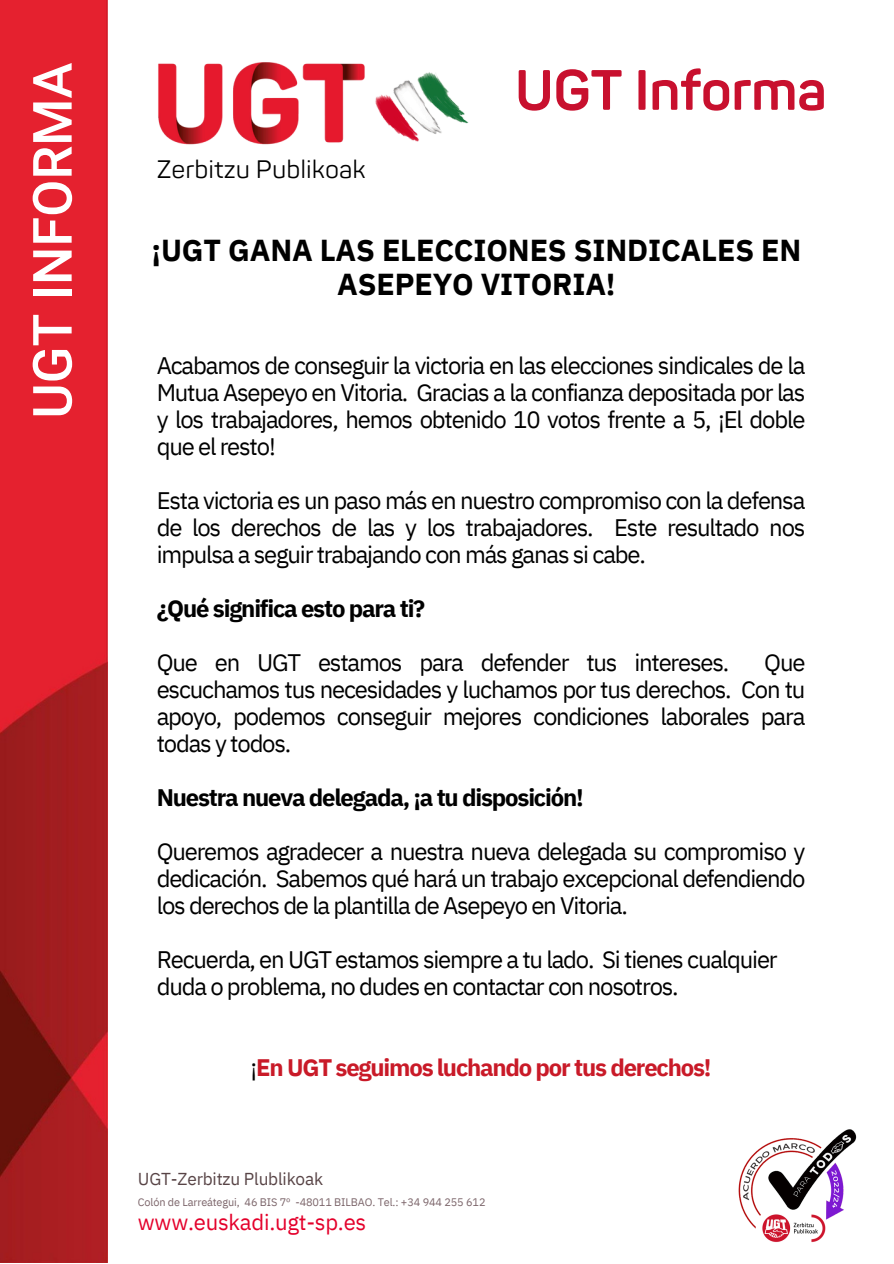
<style>
.page{position:relative;width:894px;height:1264px;background:#fff}
.page>*{position:absolute;margin:0;border:0;box-sizing:border-box;transform-origin:0 0}
.t1{font:700 55.95px "Panton";color:#c8102e}
.t2{font:500 54px "Roboto";color:#fff}
.t3{font:700 30.3px/33.8px "IBM Plex Sans";letter-spacing:-.005em;color:#000;text-align:center}
.t4{font:24.9px "Panton";color:#000}
.t5{font:23.85px/27px "IBM Plex Sans";letter-spacing:-.05em;color:#000;text-align:justify}
.t6{font:700 23.85px "IBM Plex Sans";letter-spacing:-.05em;color:#000}
.t7{font:700 23.85px "IBM Plex Sans";letter-spacing:-.05em;color:#c91a28}
.t8{font:22.05px "IBM Plex Sans";letter-spacing:-.01em;color:#e4002b}
.t9{font:17.25px "IBM Plex Sans";letter-spacing:-.01em;color:#584446}
.t10{font:10.95px "IBM Plex Sans";letter-spacing:-.01em;color:#7b6469}
.s1{font-weight:400;color:#000}
</style>
<div class="page">
<img style="left:738px;top:1129px;width:119px;height:114px">
<img style="left:158px;top:62px;width:311px;height:83px">
<img style="left:0;top:0;width:107px;height:1262px">
<h6 class="t2" style="left:22px;top:418px;width:357px;rotate:-90deg">UGT INFORMA</h6>
<h5 class="t4" style="left:157px;top:155px;width:210px">Zerbitzu Publikoak</h5>
<p class="t1" style="left:515px;top:67px;width:313px">UGT Informa</p>
<h5 class="t3" style="left:151px;top:233px;width:651px">¡UGT GANA LAS ELECCIONES SINDICALES EN<br>ASEPEYO VITORIA!</h5>
<p class="t5" style="left:157px;top:351px;width:650px">Acabamos de conseguir la victoria en las elecciones sindicales de la Mutua Asepeyo en Vitoria. Gracias a la confianza depositada por las y los trabajadores, hemos obtenido 10 votos frente a 5, ¡El doble que el resto!</p>
<h1 class="t5" style="left:157px;top:486px;width:650px">Esta victoria es un paso más en nuestro compromiso con la defensa de los derechos de las y los trabajadores. Este resultado nos impulsa a seguir trabajando con más ganas si cabe.</h1>
<p class="t6" style="left:157px;top:592px;width:270px">¿Qué significa esto para ti?</p>
<h5 class="t5" style="left:157px;top:648px;width:574px">Que en UGT estamos para defender tus intereses.</h5>
<h5 class="t5" style="left:157px;top:648px;width:650px;text-indent:607px">Que escuchamos tus necesidades y luchamos por tus derechos. Con tu apoyo, podemos conseguir mejores condiciones laborales para todas y todos.</h5>
<h2 class="t6" style="left:157px;top:781px;width:428px">Nuestra nueva delegada, ¡a tu disposición!</h2>
<h3 class="t5" style="left:157px;top:837px;width:650px">Queremos agradecer a nuestra nueva delegada su compromiso y dedicación. Sabemos qué hará un trabajo excepcional defendiendo los derechos de la plantilla de Asepeyo en Vitoria.</h3>
<h5 class="t5" style="left:157px;top:945px;width:622px">Recuerda, en UGT estamos siempre a tu lado. Si tienes cualquier duda o problema, no dudes en contactar con nosotros.</h5>
<h5 class="t7" style="left:250px;top:1051px;width:462px"><span class="s1">¡</span>En UGT seguimos luchando por tus derechos!</h5>
<h5 class="t9" style="left:138px;top:1167px;width:187px">UGT-Zerbitzu Plublikoak</h5>
<p class="t10" style="left:138px;top:1194px;width:349px">Colón de Larreátegui, 46 BIS 7º -48011 BILBAO. Tel.: +34 944 255 612</p>
<h4 class="t8" style="left:138px;top:1207px;width:230px">www.euskadi.ugt-sp.es</h4>
</div>
